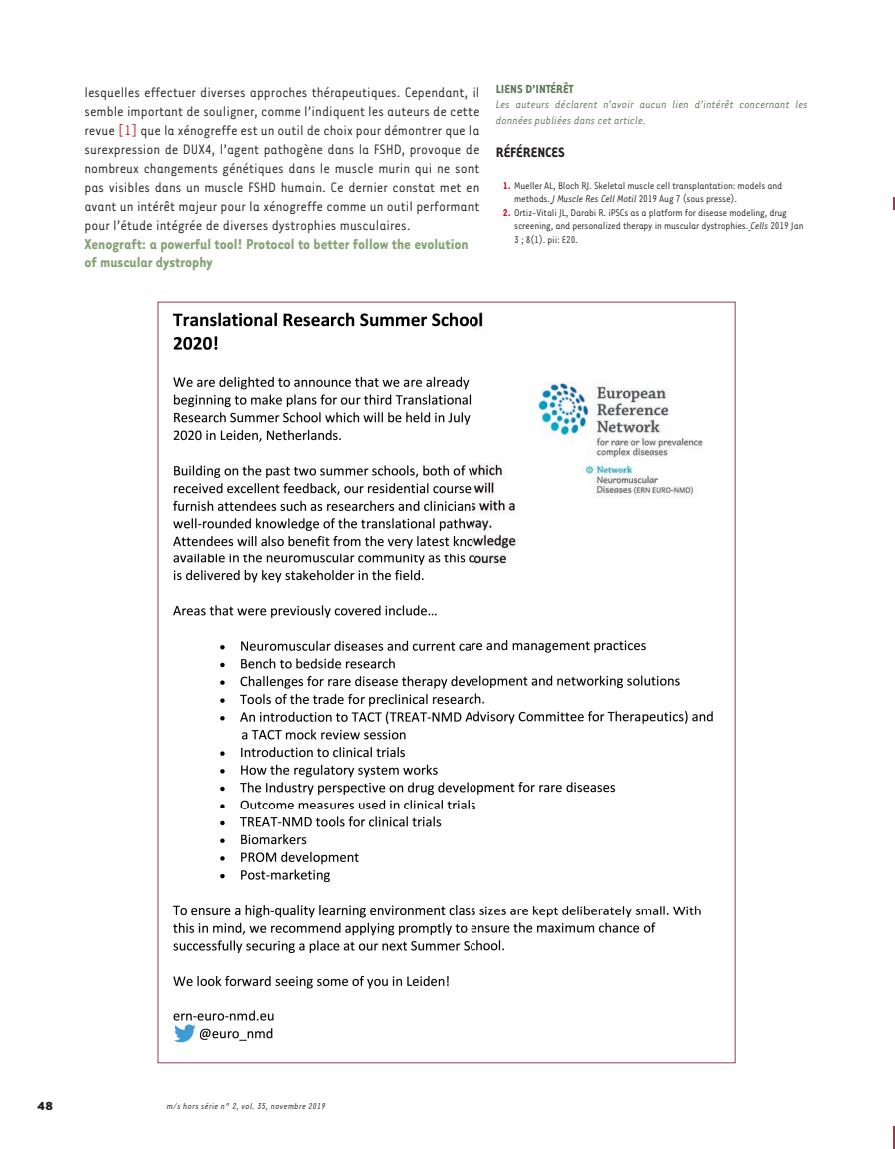
<style>
.page{position:relative;width:895px;height:1149px;background:#fff}
.page>*{position:absolute;margin:0;border:0;box-sizing:border-box;transform-origin:0 0}
.t1{font:700 16.5px/18.9px "Tarzana Narrow";color:#86a375}
.t2{font:15.75px/18.9px "Tarzana Narrow";color:#231f20;text-align:justify}
.t3{font:700 15.75px "Tarzana Narrow";color:#231f20}
.t4{font:700 13.5px "Tarzana Narrow";color:#5a7755}
.t5{font:700 13.5px "Tarzana Wide";color:#231f20}
.t6{font:italic 12.45px/15.9px "Tarzana Narrow";letter-spacing:.005em;color:#5a7755}
.t7{font:11.25px/13.5px "Tarzana Narrow";letter-spacing:-.015em;color:#231f20}
.t8{font:italic 9.75px "Tarzana Narrow";letter-spacing:.025em;color:#231f20}
.s1{color:#c11527}
.s2{font-weight:700;color:#c4121a}
.s3{font-style:italic}
</style>
<div class="page">
<hr style="left:892px;top:1126px;width:2px;height:22px;background:#913f4b">
<svg style="left:893px;top:197px;width:1px;height:12px"></svg>
<img style="left:173px;top:312px;width:540px;height:731px">
<p class="t2" style="left:84px;top:84px;width:396px">lesquelles effectuer diverses approches thérapeutiques. Cependant, il semble important de souligner, comme l’indiquent les auteurs de cette revue <span class="s1">[1]</span> que la xénogreffe est un outil de choix pour démontrer que la surexpression de DUX4, l’agent pathogène dans la FSHD, provoque de nombreux changements génétiques dans le muscle murin qui ne sont pas visibles dans un muscle FSHD humain. Ce dernier constat met en avant un intérêt majeur pour la xénogreffe comme un outil performant pour l’étude intégrée de diverses dystrophies musculaires.</p>
<p class="t1" style="left:84px;top:235px;width:385px">Xenograft: a powerful tool! Protocol to better follow the evolution of muscular dystrophy</p>
<p class="t4" style="left:495px;top:84px;width:79px">LIENS D’INTÉ RÊ T</p>
<p class="t6" style="left:495px;top:97px;width:313px">Les auteurs dé clarent n’avoir aucun lien d’inté rê t concernant les donné es publié es dans cet article.</p>
<p class="t3" style="left:495px;top:147px;width:70px">RÉFÉRENCES</p>
<p class="t7" style="left:514px;top:179px;width:269px;text-indent:-11px"><span class="s2">1.</span> Mueller AL, Bloch RJ. Skeletal muscle cell transplantation: models and methods. <span class="s3">J Muscle Res Cell Motil</span> 2019 Aug 7 (sous presse).</p>
<p class="t7" style="left:514px;top:206px;width:291px;text-indent:-11px"><span class="s2">2.</span> Ortiz-Vitali JL, Darabi R. iPSCs as a platform for disease modeling, drug screening, and personalized therapy in muscular dystrophies. <span class="s3">Cells</span> 2019 Jan<br>3 ; 8(1). pii: E20.</p>
<p class="t5" style="left:37px;top:1100px;width:18px">48</p>
<p class="t8" style="left:167px;top:1102px;width:160px">m/s hors série n° 2, vol. 35, novembre 2019</p>
</div>
